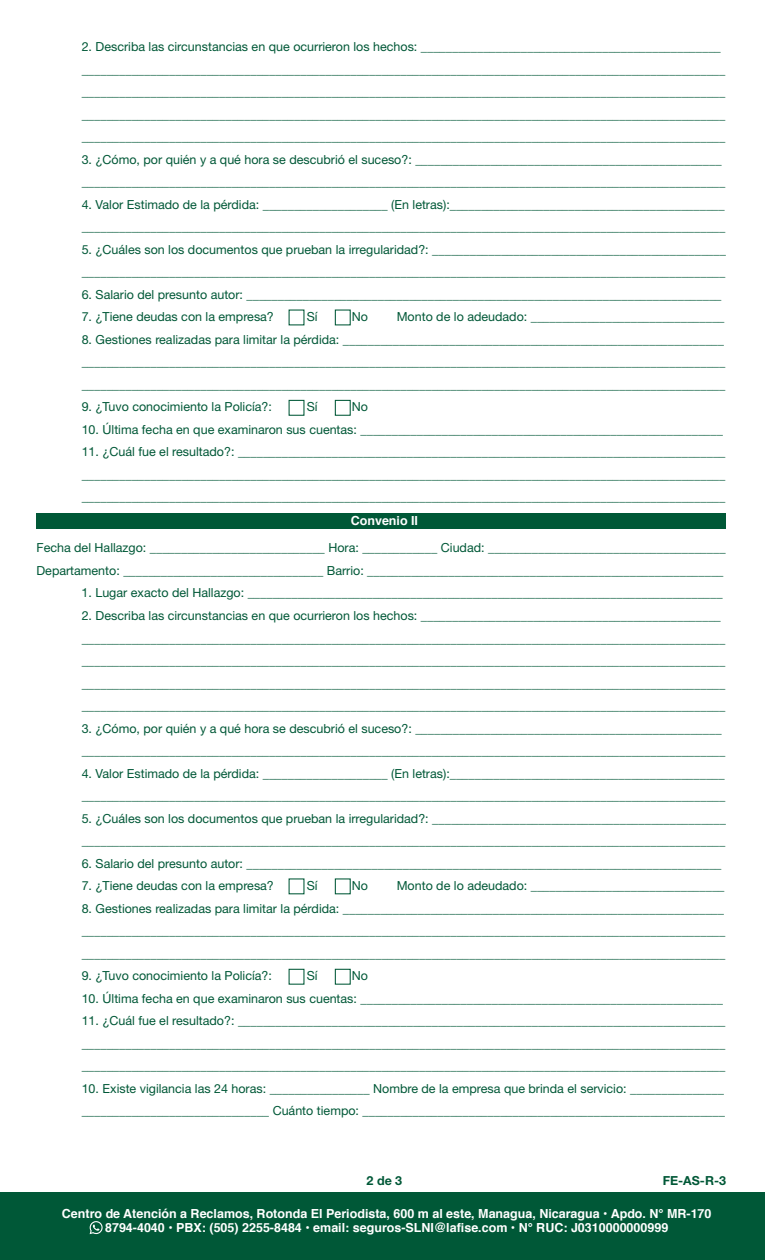
<style>
.page{position:relative;width:765px;height:1260px;background:#fff}
.page>*{position:absolute;margin:0;border:0;box-sizing:border-box;transform-origin:0 0}
.t1{font:12.5px/22.5px "Helvetica Neue LT Std";color:#005837}
.t2{font:700 12.5px/13.8px "Helvetica";color:#fff;text-align:center}
.t3{font:700 12.5px "Helvetica Neue LT Std";color:#005837}
</style>
<div class="page">
<div style="left:0;top:1192px;width:765px;height:68px;background:#005837"></div>
<svg style="left:90px;top:1221px;width:13px;height:13px"></svg>
<div style="left:335px;top:310px;width:16px;height:15px;border:1px solid #005837"></div>
<div style="left:289px;top:400px;width:15px;height:16px;border:1px solid #005837"></div>
<div style="left:335px;top:400px;width:16px;height:16px;border:1px solid #005837"></div>
<div style="left:335px;top:878px;width:16px;height:16px;border:1px solid #005837"></div>
<div style="left:289px;top:969px;width:15px;height:16px;border:1px solid #005837"></div>
<div style="left:335px;top:969px;width:16px;height:16px;border:1px solid #005837"></div>
<div style="left:37px;top:513px;width:689px;height:16px;background:#005837"></div>
<p class="t1" style="left:82px;top:36px;width:645px">2. Describa las circunstancias en que ocurrieron los hechos: ________________________________________________ _______________________________________________________________________________________________________ _______________________________________________________________________________________________________ _______________________________________________________________________________________________________ _______________________________________________________________________________________________________</p>
<p class="t1" style="left:82px;top:148px;width:645px">3. ¿Cómo, por quién y a qué hora se descubrió el suceso?: _________________________________________________ _______________________________________________________________________________________________________</p>
<p class="t1" style="left:82px;top:193px;width:645px">4. Valor Estimado de la pérdida: ____________________ (En letras):____________________________________________ _______________________________________________________________________________________________________</p>
<p class="t1" style="left:82px;top:238px;width:646px">5. ¿Cuáles son los documentos que prueban la irregularidad?: _______________________________________________ _______________________________________________________________________________________________________</p>
<p class="t1" style="left:82px;top:283px;width:641px">6. Salario del presunto autor: ____________________________________________________________________________</p>
<p class="t1" style="left:82px;top:306px;width:194px">7. ¿Tiene deudas con la empresa?</p>
<p class="t1" style="left:307px;top:306px;width:12px">Sí</p>
<p class="t1" style="left:352px;top:306px;width:18px">No</p>
<p class="t1" style="left:397px;top:306px;width:329px">Monto de lo adeudado: _______________________________</p>
<p class="t1" style="left:82px;top:328px;width:645px;text-align:justify">8. Gestiones realizadas para limitar la pérdida: _____________________________________________________________ _______________________________________________________________________________________________________ _______________________________________________________________________________________________________</p>
<p class="t1" style="left:82px;top:396px;width:192px">9. ¿Tuvo conocimiento la Policía?:</p>
<p class="t1" style="left:307px;top:396px;width:12px">Sí</p>
<p class="t1" style="left:352px;top:396px;width:18px">No</p>
<p class="t1" style="left:82px;top:418px;width:643px">10. Última fecha en que examinaron sus cuentas: __________________________________________________________</p>
<p class="t1" style="left:82px;top:441px;width:645px;text-align:justify">11. ¿Cuál fue el resultado?: ______________________________________________________________________________ _______________________________________________________________________________________________________ _______________________________________________________________________________________________________</p>
<p class="t2" style="left:351px;top:514px;width:69px">Convenio II</p>
<p class="t1" style="left:37px;top:536px;width:691px">Fecha del Hallazgo: ____________________________ Hora: ____________ Ciudad: ______________________________________<br>Departamento: ________________________________ Barrio: _________________________________________________________</p>
<p class="t1" style="left:82px;top:581px;width:643px">1. Lugar exacto del Hallazgo: ____________________________________________________________________________</p>
<p class="t1" style="left:82px;top:604px;width:645px">2. Describa las circunstancias en que ocurrieron los hechos: ________________________________________________ _______________________________________________________________________________________________________ _______________________________________________________________________________________________________ _______________________________________________________________________________________________________ _______________________________________________________________________________________________________</p>
<p class="t1" style="left:82px;top:717px;width:645px">3. ¿Cómo, por quién y a qué hora se descubrió el suceso?: _________________________________________________ _______________________________________________________________________________________________________</p>
<p class="t1" style="left:82px;top:762px;width:645px">4. Valor Estimado de la pérdida: ____________________ (En letras):____________________________________________ _______________________________________________________________________________________________________</p>
<p class="t1" style="left:82px;top:807px;width:646px">5. ¿Cuáles son los documentos que prueban la irregularidad?: _______________________________________________ _______________________________________________________________________________________________________</p>
<p class="t1" style="left:82px;top:852px;width:641px">6. Salario del presunto autor: ____________________________________________________________________________</p>
<p class="t1" style="left:82px;top:874px;width:194px">7. ¿Tiene deudas con la empresa?</p>
<p class="t1" style="left:307px;top:874px;width:12px">Sí</p>
<p class="t1" style="left:352px;top:874px;width:18px">No</p>
<p class="t1" style="left:397px;top:874px;width:329px">Monto de lo adeudado: _______________________________</p>
<p class="t1" style="left:82px;top:897px;width:645px;text-align:justify">8. Gestiones realizadas para limitar la pérdida: _____________________________________________________________ _______________________________________________________________________________________________________ _______________________________________________________________________________________________________</p>
<p class="t1" style="left:82px;top:964px;width:192px">9. ¿Tuvo conocimiento la Policía?:</p>
<p class="t1" style="left:307px;top:964px;width:12px">Sí</p>
<p class="t1" style="left:352px;top:964px;width:18px">No</p>
<p class="t1" style="left:82px;top:987px;width:643px">10. Última fecha en que examinaron sus cuentas: __________________________________________________________</p>
<p class="t1" style="left:82px;top:1009px;width:645px;text-align:justify">11. ¿Cuál fue el resultado?: ______________________________________________________________________________ _______________________________________________________________________________________________________ _______________________________________________________________________________________________________</p>
<p class="t1" style="left:82px;top:1077px;width:645px">10. Existe vigilancia las 24 horas: ________________ Nombre de la empresa que brinda el servicio: _______________ ______________________________ Cuánto tiempo: __________________________________________________________</p>
<p class="t3" style="left:367px;top:1173px;width:37px">2 de 3</p>
<p class="t3" style="left:663px;top:1173px;width:65px">FE-AS-R-3</p>
<p class="t2" style="left:62px;top:1207px;width:651px">Centro de Atención a Reclamos, Rotonda El Periodista, 600 m al este, Managua, Nicaragua • Apdo. N° MR-170<br>8794-4040 • PBX: (505) 2255-8484 • email: seguros-SLNI@lafise.com • N° RUC: J0310000000999</p>
</div>
